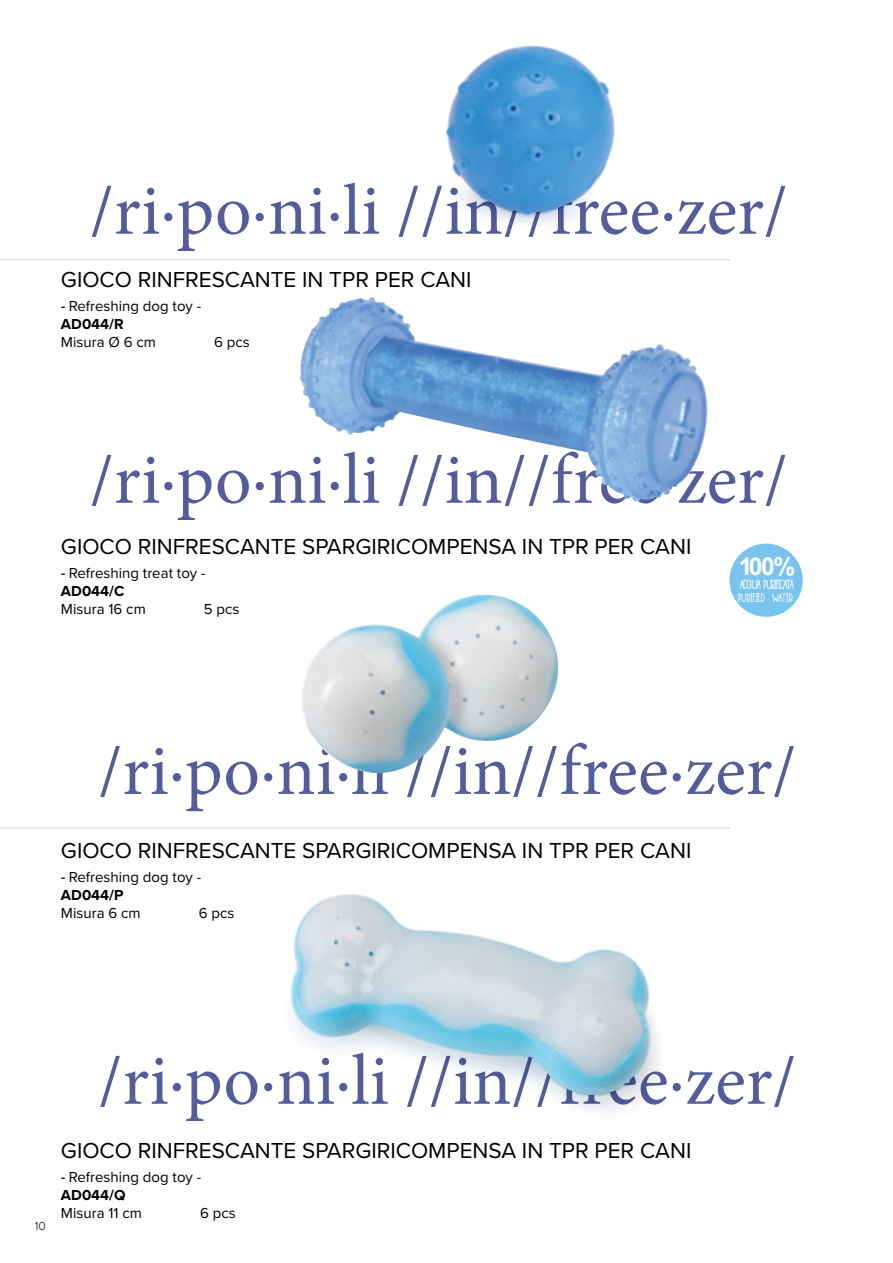
<style>
.page{position:relative;width:893px;height:1263px;background:#fff}
.page>*{position:absolute;margin:0;border:0;box-sizing:border-box;transform-origin:0 0}
.t1{font:72px "Minion Pro";color:#283583}
.t2{font:700 24.75px "Arial";color:#fffef6}
.t3{font:22.5px "Proxima Nova";color:#000}
.t4{font:15px/18px "Proxima Nova";color:#000}
.t5{font:13.35px "Love Coffee";letter-spacing:-.06em;color:#fffef6;scale:.9 1}
.t6{font:12.3px "Love Coffee";letter-spacing:.015em;color:#fffef6;scale:.9 1}
.t7{font:300 12px "Proxima Nova";color:#000}
.s1{font-family:"Source Sans Pro";font-weight:600}
.s2{font-weight:700}
</style>
<div class="page">
<img style="left:300px;top:297px;width:408px;height:205px">
<div style="left:729px;top:544px;width:74px;height:73px;background:#78c4ee;border-radius:50%"></div>
<img style="left:478px;top:45px;width:102px;height:179px">
<img style="left:302px;top:594px;width:257px;height:180px">
<img style="left:446px;top:46px;width:169px;height:167px">
<img style="left:290px;top:894px;width:368px;height:210px">
<hr style="left:0;top:259px;width:730px;height:1px;background:#e3e2e3">
<hr style="left:0;top:827px;width:730px;height:2px;background:#e3e2e3">
<h1 class="t1" style="left:90px;top:162px;width:699px">/ri·po·ni·li //in//free·zer/</h1>
<p class="t3" style="left:61px;top:263px;width:412px">GIOCO RINFRESCANTE IN TPR PER CANI</p>
<p class="t4" style="left:61px;top:296px;width:142px"><span class="s1">-</span> Refreshing dog toy -<br><span class="s2">AD044/R</span></p>
<p class="t4" style="left:61px;top:332px;width:97px">Misura Ø 6 cm</p>
<p class="t4" style="left:214px;top:332px;width:37px">6 pcs</p>
<h1 class="t1" style="left:90px;top:431px;width:699px">/ri·po·ni·li //in//free·zer/</h1>
<p class="t3" style="left:61px;top:530px;width:632px">GIOCO RINFRESCANTE SPARGIRICOMPENSA IN TPR PER CANI</p>
<p class="t4" style="left:61px;top:563px;width:146px"><span class="s1">-</span> Refreshing treat toy -<br><span class="s2">AD044/C</span></p>
<p class="t4" style="left:61px;top:599px;width:86px">Misura 16 cm</p>
<p class="t4" style="left:204px;top:599px;width:37px">5 pcs</p>
<p class="t2" style="left:739px;top:550px;width:58px">100%</p>
<p class="t5" style="left:740px;top:577px;width:62px">ACQUA PURIFICATA</p>
<p class="t6" style="left:738px;top:591px;width:62px">PURIFIED WATER</p>
<h1 class="t1" style="left:98px;top:723px;width:699px">/ri·po·ni·li //in//free·zer/</h1>
<p class="t3" style="left:61px;top:834px;width:632px">GIOCO RINFRESCANTE SPARGIRICOMPENSA IN TPR PER CANI</p>
<p class="t4" style="left:61px;top:867px;width:142px"><span class="s1">-</span> Refreshing dog toy -<br><span class="s2">AD044/P</span></p>
<p class="t4" style="left:61px;top:903px;width:81px">Misura 6 cm</p>
<p class="t4" style="left:199px;top:903px;width:37px">6 pcs</p>
<p class="t7" style="left:35px;top:1217px;width:12px">10</p>
<h1 class="t1" style="left:98px;top:1032px;width:699px">/ri·po·ni·li //in//free·zer/</h1>
<p class="t3" style="left:61px;top:1133px;width:632px">GIOCO RINFRESCANTE SPARGIRICOMPENSA IN TPR PER CANI</p>
<p class="t4" style="left:61px;top:1167px;width:142px"><span class="s1">-</span> Refreshing dog toy -<br><span class="s2">AD044/Q</span></p>
<p class="t4" style="left:61px;top:1203px;width:83px">Misura 11 cm</p>
<p class="t4" style="left:200px;top:1203px;width:37px">6 pcs</p>
</div>
